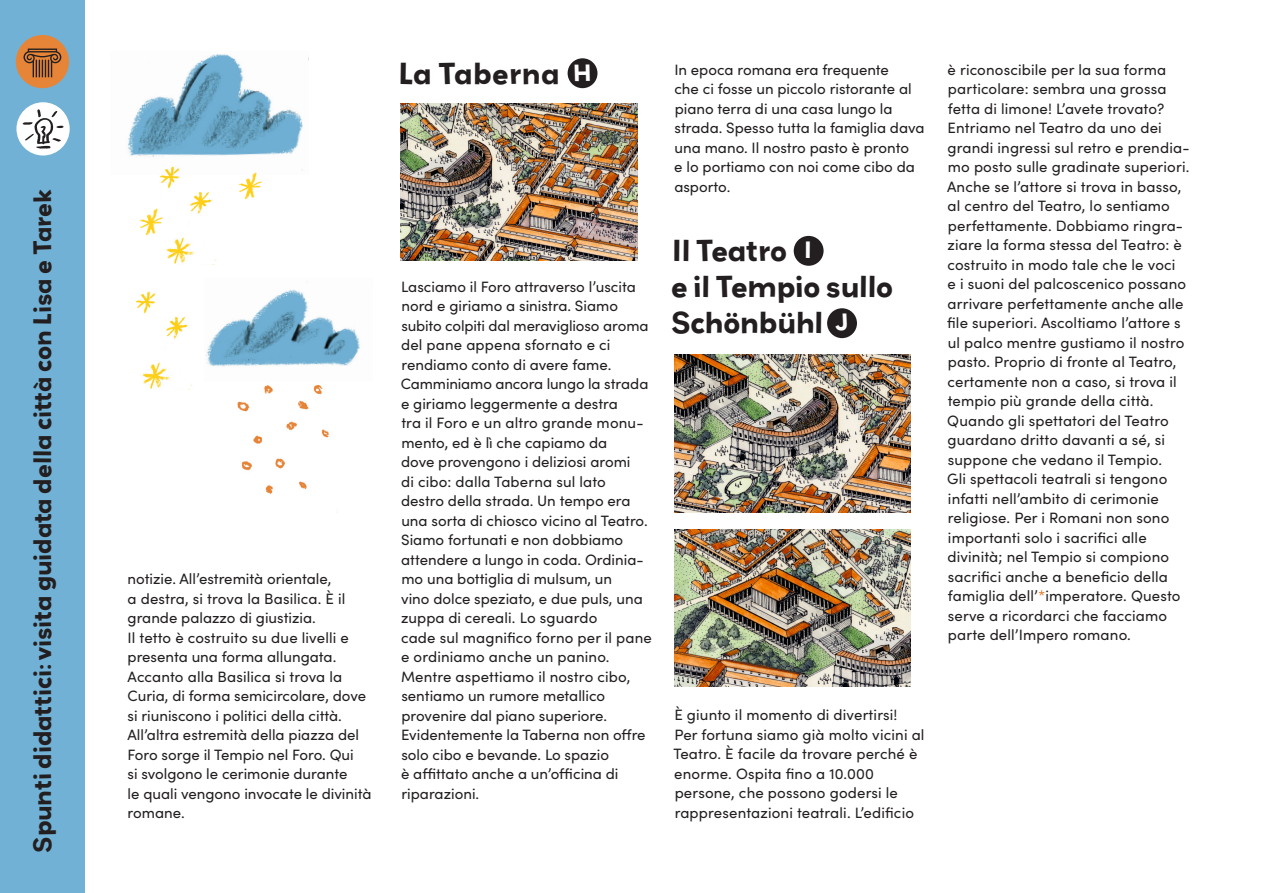
<style>
.page{position:relative;width:1263px;height:893px;background:#fff}
.page>*{position:absolute;margin:0;border:0;box-sizing:border-box;transform-origin:0 0}
._002_Lauftext{font:700 27px/36px "Grenadine MVB";letter-spacing:-.01em;color:#231f20}
._002_Lauftext-2{font:700 27px "Grenadine MVB";letter-spacing:.01em;color:#231f20}
._002_Lauftext-3{font:700 22.5px "Grenadine MVB";letter-spacing:-.01em;color:#231f20}
.t1{font:15px/19.5px "Sofia Pro";color:#231f20}
.s1{font-size:21px;color:#fff}
.s2{color:#e26f15}
</style>
<div class="page">
<div style="left:0;top:0;width:85px;height:893px;background:#71b1d5"></div>
<div style="left:16px;top:102px;width:54px;height:53px;background:#fff;border-radius:50%"></div>
<svg style="left:23px;top:109px;width:41px;height:40px"></svg>
<div style="left:16px;top:35px;width:53px;height:53px;background:#e68538;border-radius:50%"></div>
<svg style="left:24px;top:49px;width:37px;height:28px"></svg>
<img style="left:237px;top:385px;width:92px;height:110px">
<img style="left:249px;top:289px;width:111px;height:77px">
<img style="left:128px;top:54px;width:175px;height:117px">
<img style="left:146px;top:162px;width:127px;height:103px">
<img style="left:135px;top:291px;width:114px;height:99px">
<img style="left:139px;top:193px;width:34px;height:58px">
<img style="left:222px;top:157px;width:50px;height:58px">
<img style="left:401px;top:103px;width:236px;height:158px">
<img style="left:674px;top:355px;width:236px;height:157px">
<img style="left:674px;top:529px;width:236px;height:157px">
<div style="left:568px;top:58px;width:29px;height:30px;background:#231f20;border-radius:50%"></div>
<div style="left:827px;top:308px;width:30px;height:30px;background:#231f20;border-radius:50%"></div>
<div style="left:794px;top:236px;width:29px;height:30px;background:#231f20;border-radius:50%"></div>
<p class="_002_Lauftext-3" style="left:26px;top:853px;width:665px;rotate:-90deg">Spunti didattici: visita guidata della città con Lisa e Tarek</p>
<p class="t1" style="left:128px;top:568px;width:245px">notizie. All’estremità orientale,<br>a destra, si trova la Basilica. È il grande palazzo di giustizia.<br>Il tetto è costruito su due livelli e presenta una forma allungata.<br>Accanto alla Basilica si trova la<br>Curia, di forma semicircolare, dove si riuniscono i politici della città.<br>All’altra estremità della piazza del<br>Foro sorge il Tempio nel Foro. Qui<br>si svolgono le cerimonie durante<br>le quali vengono invocate le divinità romane.</p>
<p class="_002_Lauftext-2" style="left:398px;top:53px;width:196px">La Taberna <span class="s1">H</span></p>
<p class="t1" style="left:401px;top:276px;width:249px">Lasciamo il Foro attraverso l’uscita nord e giriamo a sinistra. Siamo subito colpiti dal meraviglioso aroma del pane appena sfornato e ci rendiamo conto di avere fame.<br>Camminiamo ancora lungo la strada e giriamo leggermente a destra<br>tra il Foro e un altro grande monu&shy;mento, ed è lì che capiamo da<br>dove provengono i deliziosi aromi</p>
<p class="t1" style="left:401px;top:471px;width:252px">di cibo: dalla Taberna sul lato destro della strada. Un tempo era una sorta di chiosco vicino al Teatro.<br>Siamo fortunati e non dobbiamo attendere a lungo in coda. Ordinia&shy;mo una bottiglia di mulsum, un<br>vino dolce speziato, e due puls, una zuppa di cereali. Lo sguardo<br>cade sul magnifico forno per il pane e ordiniamo anche un panino.</p>
<p class="t1" style="left:401px;top:666px;width:246px">Mentre aspettiamo il nostro cibo, sentiamo un rumore metallico provenire dal piano superiore.<br>Evidentemente la Taberna non offre solo cibo e bevande. Lo spazio<br>è affittato anche a un’officina di riparazioni.</p>
<p class="t1" style="left:674px;top:59px;width:252px">In epoca romana era frequente<br>che ci fosse un piccolo ristorante al piano terra di una casa lungo la strada. Spesso tutta la famiglia dava una mano. Il nostro pasto è pronto<br>e lo portiamo con noi come cibo da asporto.</p>
<p class="_002_Lauftext" style="left:671px;top:232px;width:143px">Il Teatro <span class="s1">I</span></p>
<p class="_002_Lauftext" style="left:671px;top:268px;width:224px">e il Tempio sullo<br>Schönbühl <span class="s1">J</span></p>
<p class="t1" style="left:674px;top:705px;width:225px">È giunto il momento di divertirsi!</p>
<p class="t1" style="left:673px;top:724px;width:253px">Per fortuna siamo già molto vicini al Teatro. È facile da trovare perché è enorme. Ospita fino a 10.000 persone, che possono godersi le</p>
<p class="t1" style="left:675px;top:802px;width:241px">rappresentazioni teatrali. L’edificio</p>
<p class="t1" style="left:947px;top:59px;width:244px">è riconoscibile per la sua forma particolare: sembra una grossa fetta di limone! L’avete trovato?<br>Entriamo nel Teatro da uno dei grandi ingressi sul retro e prendia&shy;mo posto sulle gradinate superiori.<br>Anche se l’attore si trova in basso, al centro del Teatro, lo sentiamo perfettamente. Dobbiamo ringra&shy;ziare la forma stessa del Teatro: è costruito in modo tale che le voci<br>e i suoni del palcoscenico possano arrivare perfettamente anche alle file superiori. Ascoltiamo l’attore s ul palco mentre gustiamo il nostro pasto. Proprio di fronte al Teatro, certamente non a caso, si trova il tempio più grande della città.<br>Quando gli spettatori del Teatro guardano dritto davanti a sé, si suppone che vedano il Tempio.<br>Gli spettacoli teatrali si tengono infatti nell’ambito di cerimonie religiose. Per i Romani non sono importanti solo i sacrifici alle divinità; nel Tempio si compiono sacrifici anche a beneficio della famiglia dell’<span class="s2">*</span>imperatore. Questo serve a ricordarci che facciamo parte dell’Impero romano.</p>
</div>
